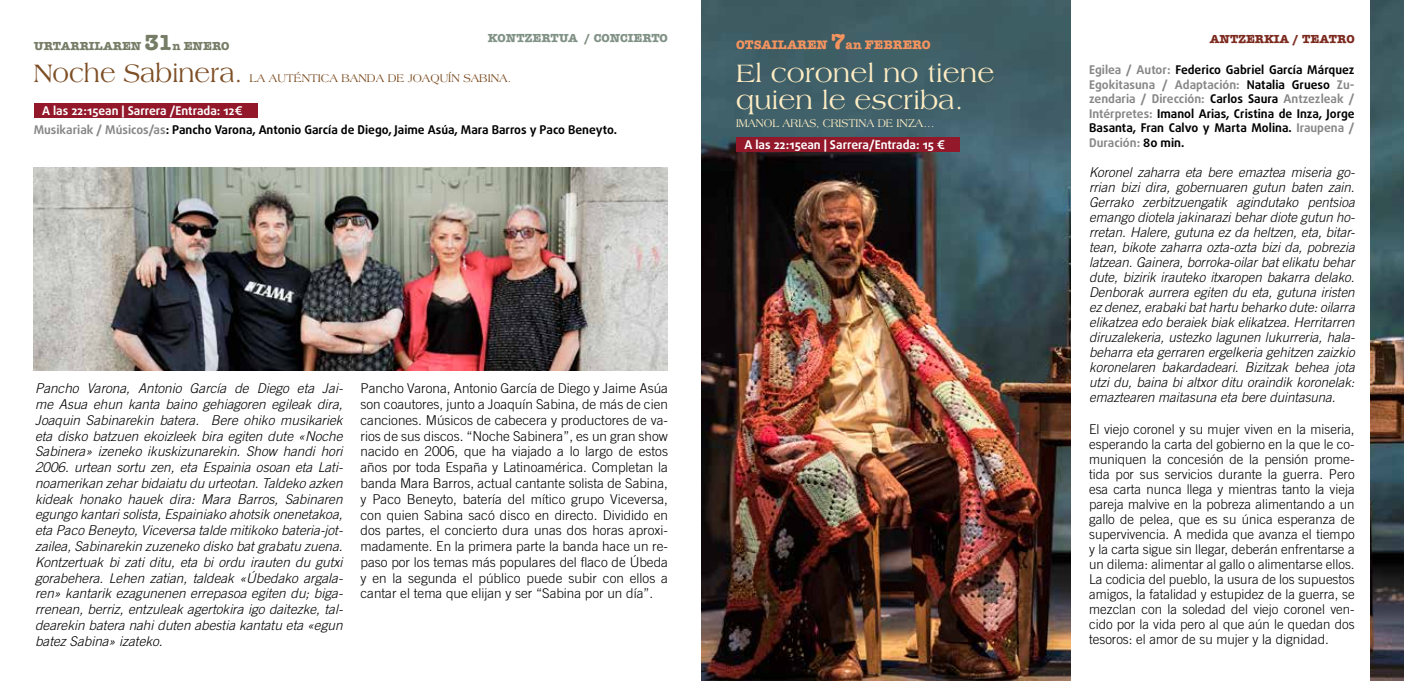
<style>
.page{position:relative;width:1404px;height:681px;background:#fff}
.page>*{position:absolute;margin:0;border:0;box-sizing:border-box;transform-origin:0 0}
.t1{font:27px/27px "Americana";color:#ffedc3}
.t2{font:27px "Americana";color:#7d4e24;scale:.92 1}
.t3{font:italic 300 13.5px/15.8px "Trade Gothic";color:#000;text-align:justify}
.t4{font:300 13.5px/15px "Trade Gothic";color:#000;text-align:justify}
.t5{font:700 12.75px "American Typewriter";color:#f6945f}
.t6{font:700 12px/14.4px "Daxline Pro";color:#000}
.t7{font:12px "Americana";color:#7d4e24;scale:.92 1}
.t8{font:700 12px "Daxline Pro";color:#fff}
.t9{font:12px "Americana";color:#ffedc3;scale:.86 1}
.t10{font:700 12px "American Typewriter";color:#767d67}
.t11{font:700 12px "American Typewriter";color:#809185}
.t12{font:700 12px "American Typewriter";color:#7c291e}
.s1{font-size:22.5px}
.s2{color:#fff}
.s3{color:#878787}
</style>
<div class="page">
<img style="left:702px;top:0;width:701px;height:680px">
<img style="left:34px;top:167px;width:634px;height:203px">
<div style="left:34px;top:103px;width:224px;height:14px;background:#92182a"></div>
<div style="left:736px;top:138px;width:223px;height:14px;background:#92182a"></div>
<div style="left:1071px;top:0;width:298px;height:680px;background:#fff"></div>
<p class="t11" style="left:488px;top:28px;width:181px">KONTZERTUA / CONCIERTO</p>
<p class="t10" style="left:34px;top:35px;width:197px">URTARRILAREN <span class="s1">31</span>n ENERO</p>
<h1 class="t2" style="left:34px;top:58px;width:229px">Noche Sabinera.</h1>
<p class="t7" style="left:249px;top:72px;width:286px">LA AUTÉNTICA BANDA DE JOAQUÍN SABINA.</p>
<p class="t6" style="left:34px;top:102px;width:584px;line-height:18.6px;text-indent:9px"><span class="s2">A las 22:15ean | Sarrera /Entrada: 12€<br></span><span class="s3">Musikariak / Músicos/as</span>: Pancho Varona, Antonio García de Diego, Jaime Asúa, Mara Barros y Paco Beneyto.</p>
<p class="t5" style="left:736px;top:34px;width:196px">OTSAILAREN <span class="s1">7</span>an FEBRERO</p>
<h1 class="t1" style="left:736px;top:60px;width:260px">El coronel no tiene quien le escriba.</h1>
<p class="t9" style="left:736px;top:116px;width:232px">IMANOL ARIAS, CRISTINA DE INZA…</p>
<p class="t8" style="left:744px;top:136px;width:202px">A las 22:15ean | Sarrera/Entrada: 15 €</p>
<p class="t3" style="left:35px;top:380px;width:309px">Pancho Varona, Antonio García de Diego eta Jai&shy;me Asua ehun kanta baino gehiagoren egileak dira, Joaquin Sabinarekin batera. Bere ohiko musikariek eta disko batzuen ekoizleek bira egiten dute «Noche Sabinera» izeneko ikuskizunarekin. Show handi hori 2006. urtean sortu zen, eta Espainia osoan eta Lati&shy;noamerikan zehar bidaiatu du urteotan. Taldeko azken kideak honako hauek dira: Mara Barros, Sabinaren egungo kantari solista, Espainiako ahotsik onenetakoa, eta Paco Beneyto, Viceversa talde mitikoko bateria-jot&shy;zailea, Sabinarekin zuzeneko disko bat grabatu zuena.<br>Kontzertuak bi zati ditu, eta bi ordu irauten du gutxi gorabehera. Lehen zatian, taldeak «Úbedako argala&shy;ren» kantarik ezagunenen errepasoa egiten du; biga&shy;rrenean, berriz, entzuleak agertokira igo daitezke, tal&shy;dearekin batera nahi duten abestia kantatu eta «egun batez Sabina» izateko.</p>
<p class="t4" style="left:360px;top:380px;width:309px;line-height:15.8px">Pancho Varona, Antonio García de Diego y Jaime Asúa son coautores, junto a Joaquín Sabina, de más de cien canciones. Músicos de cabecera y productores de va&shy;rios de sus discos. “Noche Sabinera”, es un gran show nacido en 2006, que ha viajado a lo largo de estos años por toda España y Latinoamérica. Completan la banda Mara Barros, actual cantante solista de Sabina, y Paco Beneyto, batería del mítico grupo Viceversa, con quien Sabina sacó disco en directo. Dividido en dos partes, el concierto dura unas dos horas aproxi&shy;madamente. En la primera parte la banda hace un re&shy;paso por los temas más populares del flaco de Úbeda y en la segunda el público puede subir con ellos a cantar el tema que elijan y ser “Sabina por un día”.</p>
<p class="t12" style="left:1209px;top:29px;width:146px">ANTZERKIA / TEATRO</p>
<p class="t6" style="left:1089px;top:63px;width:267px;text-align:justify"><span class="s3">Egilea / Autor:</span> Federico Gabriel García Márquez <span class="s3">Egokitasuna / Adaptación:</span> Natalia Grueso <span class="s3">Zu&shy;zendaria / Dirección:</span> Carlos Saura <span class="s3">Antzezleak / Intérpretes:</span> Imanol Arias, Cristina de Inza, Jorge Basanta, Fran Calvo y Marta Molina. <span class="s3">Iraupena / Duración:</span> 80 min.</p>
<p class="t3" style="left:1089px;top:164px;width:267px;line-height:15px">Koronel zaharra eta bere emaztea miseria go&shy;rrian bizi dira, gobernuaren gutun baten zain.<br>Gerrako zerbitzuengatik agindutako pentsioa emango diotela jakinarazi behar diote gutun ho&shy;rretan. Halere, gutuna ez da heltzen, eta, bitar&shy;tean, bikote zaharra ozta-ozta bizi da, pobrezia latzean. Gainera, borroka-oilar bat elikatu behar dute, bizirik irauteko itxaropen bakarra delako.<br>Denborak aurrera egiten du eta, gutuna iristen ez denez, erabaki bat hartu beharko dute: oilarra elikatzea edo beraiek biak elikatzea. Herritarren diruzalekeria, ustezko lagunen lukurreria, hala&shy;beharra eta gerraren ergelkeria gehitzen zaizkio koronelaren bakardadeari. Bizitzak behea jota utzi du, baina bi altxor ditu oraindik koronelak: emaztearen maitasuna eta bere duintasuna.</p>
<p class="t4" style="left:1089px;top:421px;width:267px">El viejo coronel y su mujer viven en la miseria, esperando la carta del gobierno en la que le co&shy;muniquen la concesión de la pensión prome&shy;tida por sus servicios durante la guerra. Pero esa carta nunca llega y mientras tanto la vieja pareja malvive en la pobreza alimentando a un gallo de pelea, que es su única esperanza de supervivencia. A medida que avanza el tiempo y la carta sigue sin llegar, deberán enfrentarse a un dilema: alimentar al gallo o alimentarse ellos.<br>La codicia del pueblo, la usura de los supuestos amigos, la fatalidad y estupidez de la guerra, se mezclan con la soledad del viejo coronel ven&shy;cido por la vida pero al que aún le quedan dos tesoros: el amor de su mujer y la dignidad.</p>
</div>
